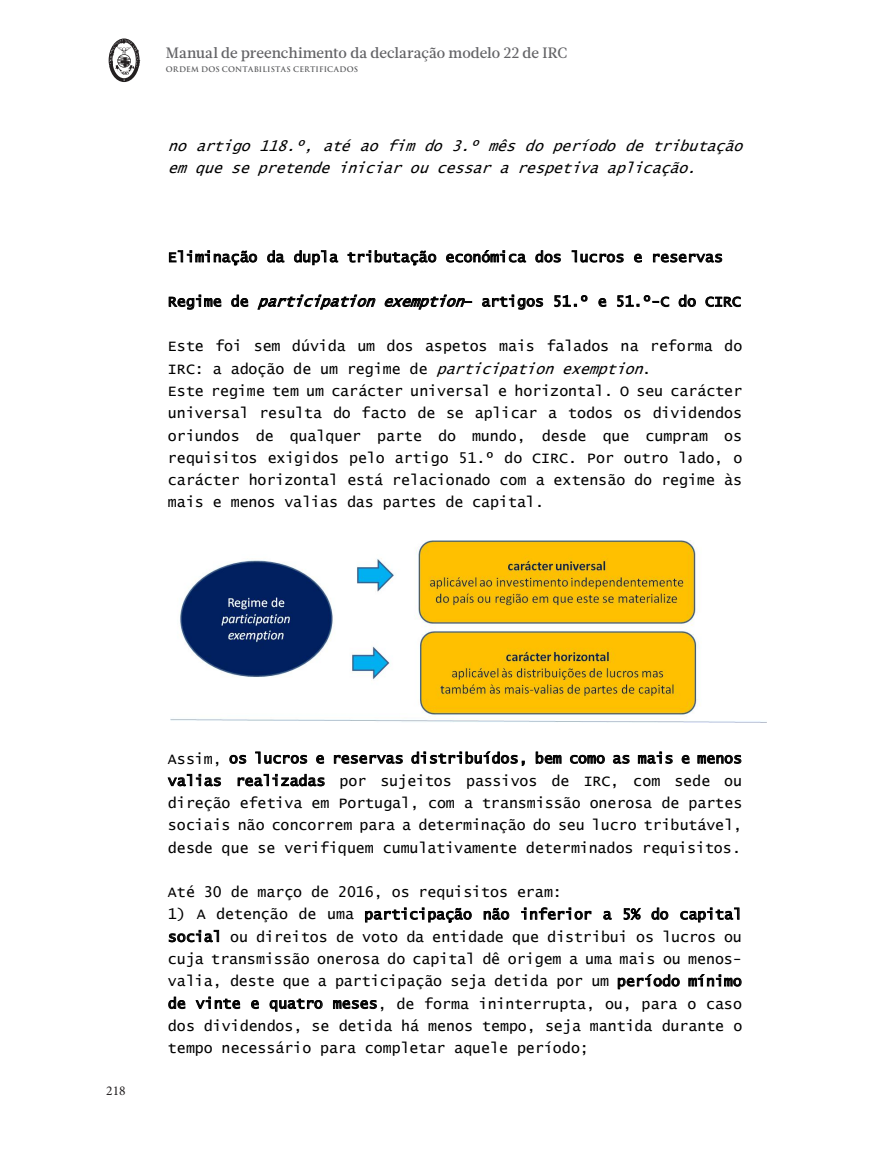
<style>
.page{position:relative;width:893px;height:1149px;background:#fff}
.page>*{position:absolute;margin:0;border:0;box-sizing:border-box;transform-origin:0 0}
.t1{font:500 15px "Glosa Text";letter-spacing:-.005em;color:#636366}
.t2{font:14.85px/22.2px "Lucida Console";letter-spacing:.005em;color:#000;text-align:justify}
.t3{font:italic 14.85px/22.4px "Lucida Console";color:#000}
.t4{font:14.55px "Lucida Console";letter-spacing:.005em;color:#000}
.t5{font:13.5px "Minion Pro";color:#231f20}
.t6{font:700 7.5px "Trajan Pro";letter-spacing:.025em;color:#57585a}
.s1{font-style:italic}
.s2{font-size:14.85px}
.s3{font-size:14.55px}
</style>
<div class="page">
<svg style="left:109px;top:38px;width:31px;height:44px"></svg>
<svg style="left:169px;top:250px;width:88px;height:15px"></svg>
<svg style="left:267px;top:250px;width:18px;height:12px"></svg>
<svg style="left:294px;top:250px;width:44px;height:15px"></svg>
<svg style="left:347px;top:250px;width:89px;height:15px"></svg>
<svg style="left:446px;top:250px;width:80px;height:12px"></svg>
<svg style="left:535px;top:250px;width:26px;height:12px"></svg>
<svg style="left:572px;top:250px;width:52px;height:12px"></svg>
<svg style="left:634px;top:253px;width:8px;height:9px"></svg>
<svg style="left:653px;top:253px;width:69px;height:9px"></svg>
<svg style="left:169px;top:294px;width:52px;height:16px"></svg>
<svg style="left:231px;top:294px;width:17px;height:13px"></svg>
<svg style="left:257px;top:294px;width:119px;height:16px"></svg>
<svg style="left:384px;top:294px;width:88px;height:16px"></svg>
<svg style="left:482px;top:294px;width:61px;height:16px"></svg>
<svg style="left:554px;top:295px;width:33px;height:12px"></svg>
<svg style="left:598px;top:298px;width:8px;height:9px"></svg>
<svg style="left:617px;top:295px;width:52px;height:12px"></svg>
<svg style="left:679px;top:294px;width:17px;height:13px"></svg>
<svg style="left:705px;top:296px;width:36px;height:11px"></svg>
<svg style="left:229px;top:754px;width:17px;height:9px"></svg>
<svg style="left:255px;top:751px;width:52px;height:12px"></svg>
<svg style="left:316px;top:754px;width:8px;height:9px"></svg>
<svg style="left:334px;top:754px;width:69px;height:9px"></svg>
<svg style="left:411px;top:751px;width:114px;height:14px"></svg>
<svg style="left:536px;top:751px;width:26px;height:12px"></svg>
<svg style="left:570px;top:754px;width:35px;height:9px"></svg>
<svg style="left:613px;top:754px;width:17px;height:9px"></svg>
<svg style="left:638px;top:751px;width:35px;height:12px"></svg>
<svg style="left:682px;top:754px;width:8px;height:9px"></svg>
<svg style="left:697px;top:754px;width:44px;height:9px"></svg>
<svg style="left:168px;top:773px;width:53px;height:13px"></svg>
<svg style="left:238px;top:773px;width:87px;height:13px"></svg>
<svg style="left:365px;top:907px;width:107px;height:15px"></svg>
<svg style="left:484px;top:907px;width:25px;height:12px"></svg>
<svg style="left:521px;top:907px;width:70px;height:12px"></svg>
<svg style="left:603px;top:910px;width:9px;height:9px"></svg>
<svg style="left:624px;top:907px;width:17px;height:12px"></svg>
<svg style="left:651px;top:907px;width:17px;height:12px"></svg>
<svg style="left:680px;top:907px;width:59px;height:15px"></svg>
<svg style="left:169px;top:929px;width:50px;height:12px"></svg>
<svg style="left:618px;top:974px;width:62px;height:15px"></svg>
<svg style="left:688px;top:974px;width:54px;height:12px"></svg>
<svg style="left:168px;top:996px;width:18px;height:12px"></svg>
<svg style="left:195px;top:996px;width:45px;height:12px"></svg>
<svg style="left:251px;top:1000px;width:8px;height:8px"></svg>
<svg style="left:270px;top:998px;width:53px;height:13px"></svg>
<svg style="left:333px;top:1000px;width:44px;height:8px"></svg>
<img style="left:170px;top:540px;width:591px;height:182px">
<p class="t1" style="left:166px;top:43px;width:403px">Manual de preenchimento da declaração modelo 22 de IRC</p>
<p class="t6" style="left:166px;top:64px;width:194px">ORDEM DOS CONTABILISTAS CERTIFICADOS</p>
<p class="t3" style="left:168px;top:135px;width:581px">no artigo 118.º, até ao fim do 3.º mês do período de tributação em que se pretende iniciar ou cessar a respetiva aplicação.</p>
<p class="t4" style="left:168px;top:250px;width:557px">Eliminação da dupla tributação económica dos lucros e reservas</p>
<p class="t4" style="left:168px;top:295px;width:575px">Regime de <span class="s1">participation exemption</span>– artigos 51.º e 51.º-C do CIRC</p>
<p class="t2" style="left:168px;top:336px;width:576px;text-align:left">Este foi sem dúvida um dos aspetos mais falados na reforma do I R C : a a d o ç ã o d e u m r e g i m e d e <span class="s1">participation exemption</span>.<br>Este regime tem um carácter universal e horizontal. O seu carácter universal resulta do facto de se aplicar a todos os dividendos oriundos de qualquer parte do mundo, desde que cumpram os requisitos exigidos pelo artigo 51.º do CIRC. Por outro lado, o carácter horizontal está relacionado com a extensão do regime às mais e menos valias das partes de capital.</p>
<p class="t5" style="left:106px;top:1081px;width:21px">218</p>
<p class="t4" style="left:168px;top:751px;width:576px"><span class="s2">Assim,</span> os lucros e reservas distribuídos, bem como as mais e menos</p>
<p class="t2" style="left:168px;top:770px;width:576px"><span class="s3">valias realizadas</span> por sujeitos passivos de IRC, com sede ou direção efetiva em Portugal, com a transmissão onerosa de partes sociais não concorrem para a determinação do seu lucro tributável, desde que se verifiquem cumulativamente determinados requisitos.</p>
<p class="t2" style="left:168px;top:881px;width:395px">Até 30 de março de 2016, os requisitos eram:</p>
<p class="t4" style="left:168px;top:907px;width:576px"><span class="s2">1) A detenção de uma</span> participação não inferior a 5% do capital</p>
<p class="t2" style="left:168px;top:926px;width:576px"><span class="s3">social</span> ou direitos de voto da entidade que distribui os lucros ou cuja transmissão onerosa do capital dê origem a uma mais ou menos&shy;valia, deste que a participação seja detida por um <span class="s3">período mínimo de vinte e quatro meses</span>, de forma ininterrupta, ou, para o caso dos dividendos, se detida há menos tempo, seja mantida durante o tempo necessário para completar aquele período;</p>
</div>
